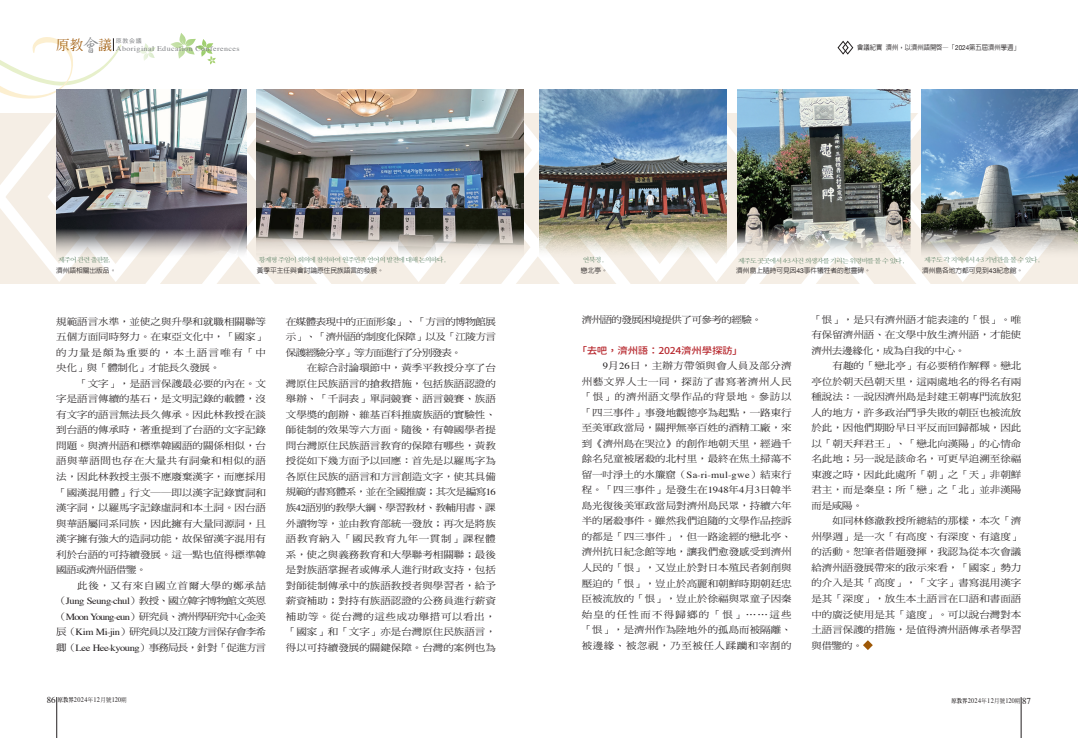
<style>
.page{position:relative;width:1078px;height:738px;background:#fff}
.page>*{position:absolute;margin:0;border:0;box-sizing:border-box;transform-origin:0 0}
.t1{font:500 13.6px "AR Ming B5";color:#9e5807}
.t2{font:9.4px/15.5px "DF Ming Std W5";color:#231f20;text-align:justify;scale:1.11 1}
.t3{font:9.4px "DF Ming Std W5";letter-spacing:-.05em;color:#231f20;scale:1.11 1}
.t4{font:9.4px "Gen Sen Rounded TW M";letter-spacing:-.025em;color:#b7282e;scale:1.11 1}
.t5{font:7.2px "Times";letter-spacing:.05em;color:#808285;scale:1.11 1}
.t6{font:7px "Times";letter-spacing:.05em;color:#231f20;scale:.9 1}
.t7{font:500 7px "AR Hei B5";color:#231f20;scale:.9 1}
.t8{font:500 6.8px "AR Hei B5";letter-spacing:-.01em;color:#231f20}
.t9{font:6.3px "Nanum Myeongjo";letter-spacing:-.1em;color:#577d61;scale:1.11 1}
.t10{font:6px "Heisei Kaku Go Std W3";color:#808285}
.s1{font-family:"AR Xing Shu B5";font-size:18.5px;color:#808285}
.s2{font-family:"Helvetica Neue";font-weight:400}
.s3{font-family:"Times"}
.s4{font-size:9px}
.s5{font-family:"AR Ming B5";font-weight:800;font-size:6px}
.s6{font-family:"DF Ming Std W5";font-size:6px}
</style>
<div class="page">
<hr style="left:57px;top:696px;width:1px;height:41px;background:#231f20">
<hr style="left:1020px;top:696px;width:1px;height:41px;background:#231f20">
<svg style="left:0;top:33px;width:1077px;height:251px"></svg>
<svg style="left:863px;top:640px;width:9px;height:9px"></svg>
<img style="left:56px;top:89px;width:190px;height:170px">
<img style="left:539px;top:89px;width:187px;height:170px">
<img style="left:736px;top:89px;width:173px;height:170px">
<img style="left:921px;top:89px;width:156px;height:170px">
<img style="left:257px;top:89px;width:266px;height:170px">
<h1 class="t1" style="left:56px;top:38px;width:58px">原教<span class="s1">會</span>議</h1>
<p class="t10" style="left:116px;top:37px;width:27px">原教会議</p>
<p class="t5" style="left:116px;top:42px;width:113px">Aboriginal Education Conferences</p>
<p class="t7" style="left:857px;top:44px;width:182px">會議紀實 濟州，以濟州語開啟—「<span class="s2">2024</span>第五屆濟州學週」</p>
<p class="t9" style="left:58px;top:256px;width:49px">제주어 관련 출판물.</p>
<p class="t8" style="left:56px;top:267px;width:62px">濟州語相關出版品。</p>
<p class="t9" style="left:259px;top:256px;width:170px">황계평 주임이 회의에 참석하여 원주민족 언어의 발전에 대해 논의하다 .</p>
<p class="t8" style="left:257px;top:267px;width:129px">黃季平主任與會討論原住民族語言的發展。</p>
<p class="t2" style="left:56px;top:313px;width:191px">規範語言水準，並使之與升學和就職相關聯等五個方面同時努力。在東亞文化中，「國家」的力量是頗為重要的，本土語言唯有「中央化」與「體制化」才能長久發展。</p>
<p class="t2" style="left:56px;top:375px;width:191px;text-indent:21px">「文字」，是語言保護最必要的內在。文字是語言傳續的基石，是文明記錄的載體，沒有文字的語言無法長久傳承。因此林教授在談到台語的傳承時，著重提到了台語的文字記錄問題。與濟州語和標準韓國語的關係相似，台語與華語間也存在大量共有詞彙和相似的語法，因此林教授主張不應廢棄漢字，而應採用「國漢混用體」行文──即以漢字記錄實詞和漢字詞，以羅馬字記錄虛詞和本土詞。因台語與華語屬同系同族，因此擁有大量同源詞，且漢字擁有強大的造詞功能，故保留漢字混用有利於台語的可持續發展。這一點也值得標準韓國語或濟州語借鑒。</p>
<p class="t2" style="left:56px;top:577px;width:190px;text-indent:21px">此後，又有來自國立首爾大學的鄭承喆（<span class="s3">Jung Seung-chul</span>）教授、國立韓字博物館文英恩（<span class="s3">Moon Young-eun</span>）研究員、濟州學研究中心金美辰（<span class="s3">Kim Mi-jin</span>）研究員以及江陵方言保存會李希卿（<span class="s3">Lee Hee-kyoung</span>）事務局長，針對「促進方言</p>
<p class="t2" style="left:286px;top:313px;width:190px">在媒體表現中的正面形象」、「方言的博物館展示」、「濟州語的制度化保障」以及「江陵方言保護經驗分享」等方面進行了分別發表。</p>
<p class="t2" style="left:286px;top:360px;width:191px;text-indent:21px">在綜合討論環節中，黃季平教授分享了台灣原住民族語言的搶救措施，包括族語認證的舉辦、「千詞表」單詞競賽、語言競賽、族語文學獎的創辦、維基百科推廣族語的實驗性、師徒制的效果等六方面。隨後，有韓國學者提問台灣原住民族語言教育的保障有哪些，黃教授從如下幾方面予以回應：首先是以羅馬字為各原住民族的語言和方言創造文字，使其具備規範的書寫體系，並在全國推廣；其次是編寫<span class="s3">16</span>族<span class="s3">42</span>語別的教學大綱、學習教材、教輔用書、課外讀物等，並由教育部統一發放；再次是將族語教育納入「國民教育九年一貫制」課程體系，使之與義務教育和大學聯考相關聯；最後是對族語掌握者或傳承人進行財政支持，包括對師徒制傳承中的族語教授者與學習者，給予薪資補助；對持有族語認證的公務員進行薪資補助等。從台灣的這些成功舉措可以看出，「國家」和「文字」亦是台灣原住民族語言，得以可持續發展的關鍵保障。台灣的案例也為</p>
<p class="t9" style="left:583px;top:256px;width:21px">연북정 .</p>
<p class="t8" style="left:581px;top:267px;width:28px">戀北亭。</p>
<p class="t9" style="left:738px;top:257px;width:151px">제주도 곳곳에서 4·3 사건 희생자를 기리는 위령비를 볼 수 있다 .</p>
<p class="t8" style="left:736px;top:267px;width:136px">濟州島上隨時可見因<span class="s2">43</span>事件犧牲者的慰靈碑。</p>
<p class="t9" style="left:923px;top:256px;width:106px">제주도 각 지역에서 4·3 기념관을 볼 수 있다 .</p>
<p class="t8" style="left:921px;top:267px;width:102px">濟州島各地方都可見到<span class="s2">43</span>紀念館。</p>
<p class="t3" style="left:581px;top:314px;width:164px">濟州語的發展困境提供了可參考的經驗。</p>
<p class="t4" style="left:581px;top:345px;width:142px">「去吧，濟州語：2024濟州學探訪」</p>
<p class="t2" style="left:581px;top:357px;width:191px;text-indent:21px"><span class="s3">9</span>月<span class="s3">26</span>日，主辦方帶領與會人員及部分濟州藝文界人士一同，探訪了書寫著濟州人民「恨」的濟州語文學作品的背景地。參訪以「四三事件」事發地觀德亭為起點，一路東行至美軍政當局，關押無辜百姓的酒精工廠，來到《濟州島在哭泣》的創作地朝天里，經過千餘名兒童被屠殺的北村里，最終在焦土掃蕩不留一吋淨土的水簾窟（<span class="s3">Sa-ri-mul-gwe</span>）結束行程。「四三事件」是發生在<span class="s3">1948</span>年<span class="s3">4</span>月<span class="s3">3</span>日韓半島光復後美軍政當局對濟州島民眾，持續六年半的屠殺事件。雖然我們追隨的文學作品控訴的都是「四三事件」，但一路途經的戀北亭、濟州抗日紀念館等地，讓我們愈發感受到濟州人民的「恨」，又豈止於對日本殖民者剝削與壓迫的「恨」，豈止於高麗和朝鮮時期朝廷忠臣被流放的「恨」，豈止於徐福與眾童子因秦始皇的任性而不得歸鄉的「恨」⋯⋯這些「恨」，是濟州作為陸地外的孤島而被隔離、被邊緣、被忽視，乃至被任人蹂躪和宰割的</p>
<p class="t2" style="left:811px;top:311px;width:191px">「恨」，是只有濟州語才能表達的「恨」。唯有保留濟州語、在文學中放生濟州語，才能使濟州去邊緣化，成為自我的中心。</p>
<p class="t2" style="left:811px;top:357px;width:191px;text-indent:21px">有趣的「戀北亭」有必要稍作解釋。戀北亭位於朝天邑朝天里，這兩處地名的得名有兩種說法：一說因濟州島是封建王朝專門流放犯人的地方，許多政治鬥爭失敗的朝臣也被流放於此，因他們期盼早日平反而回歸都城，因此以「朝天拜君王」、「戀北向漢陽」的心情命名此地；另一說是該命名，可更早追溯至徐福東渡之時，因此此處所「朝」之「天」非朝鮮君主，而是秦皇；所「戀」之「北」並非漢陽而是咸陽。</p>
<p class="t2" style="left:811px;top:512px;width:191px;text-indent:21px">如同林修澈教授所總結的那樣，本次「濟州學週」是一次「有高度、有深度、有遠度」的活動。恕筆者借題發揮，我認為從本次會議給濟州語發展帶來的啟示來看，「國家」勢力的介入是其「高度」，「文字」書寫混用漢字是其「深度」，放生本土語言在口語和書面語中的廣泛使用是其「遠度」。可以說台灣對本土語言保護的措施，是值得濟州語傳承者學習與借鑒的。</p>
<p class="t6" style="left:47px;top:693px;width:90px"><span class="s4">86</span> <span class="s5">原教界</span>2024<span class="s6">年</span>12<span class="s6">月號</span>120<span class="s6">期</span></p>
<p class="t6" style="left:951px;top:693px;width:90px"><span class="s5">原教界</span>2024<span class="s6">年</span>12<span class="s6">月號</span>120<span class="s6">期</span> <span class="s4">87</span></p>
</div>
